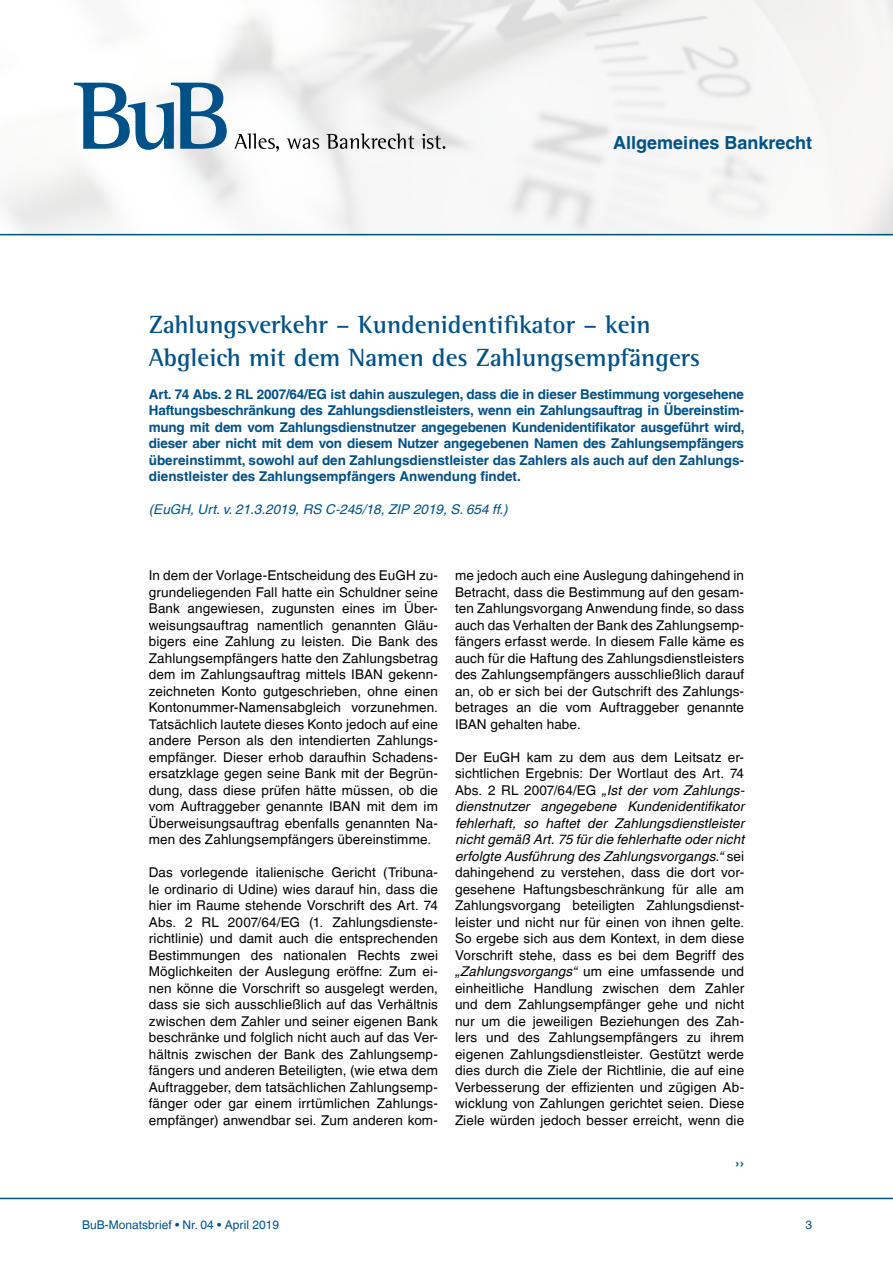
<style>
.page{position:relative;width:893px;height:1263px;background:#fff}
.page>*{position:absolute;margin:0;border:0;box-sizing:border-box;transform-origin:0 0}
.t1{font:700 25.5px/33px "Rotis Semi Serif Pro";color:#005187}
.t2{font:700 18px "Helvetica LT";color:#005187}
.t3{font:13.5px/16.5px "Helvetica LT";letter-spacing:.01em;color:#000;text-align:justify}
.t4{font:700 13.5px/16.5px "Helvetica LT";color:#005187;text-align:justify}
.t5{font:italic 13.5px "Helvetica LT";color:#005187}
.t6{font:12px "Helvetica LT";color:#005187}
.s1{font-style:italic}
</style>
<div class="page">
<svg style="left:74px;top:83px;width:153px;height:67px"></svg>
<svg style="left:235px;top:133px;width:44px;height:19px"></svg>
<svg style="left:287px;top:138px;width:32px;height:11px"></svg>
<svg style="left:326px;top:133px;width:88px;height:16px"></svg>
<svg style="left:421px;top:134px;width:24px;height:15px"></svg>
<hr style="left:0;top:234px;width:893px;height:1px;background:#005187">
<hr style="left:0;top:1198px;width:893px;height:1px;background:#005187">
<h2 class="t2" style="left:613px;top:132px;width:201px">Allgemeines Bankrecht</h2>
<h1 class="t1" style="left:149px;top:308px;width:553px">Zahlungsverkehr – Kundenidentifikator – kein<br>Abgleich mit dem Namen des Zahlungsempfängers</h1>
<p class="t4" style="left:149px;top:386px;width:597px">Art. 74 Abs. 2 RL 2007/64/EG ist dahin auszulegen, dass die in dieser Bestimmung vorgesehene Haftungsbeschränkung des Zahlungsdienstleisters, wenn ein Zahlungsauftrag in Übereinstim&shy;mung mit dem vom Zahlungsdienstnutzer angegebenen Kundenidentifikator ausgeführt wird, dieser aber nicht mit dem von diesem Nutzer angegebenen Namen des Zahlungsempfängers übereinstimmt, sowohl auf den Zahlungsdienstleister das Zahlers als auch auf den Zahlungs&shy;dienstleister des Zahlungsempfängers Anwendung findet.</p>
<p class="t5" style="left:149px;top:502px;width:360px">(EuGH, Urt. v. 21.3.2019, RS C-245/18, ZIP 2019, S. 654 ff.)</p>
<p class="t3" style="left:149px;top:567px;width:291px">In dem der Vorlage-Entscheidung des EuGH zu&shy;grundeliegenden Fall hatte ein Schuldner seine Bank angewiesen, zugunsten eines im Über&shy;weisungsauftrag namentlich genannten Gläu&shy;bigers eine Zahlung zu leisten. Die Bank des Zahlungsempfängers hatte den Zahlungsbetrag dem im Zahlungsauftrag mittels IBAN gekenn&shy;zeichneten Konto gutgeschrieben, ohne einen Kontonummer-Namensabgleich vorzunehmen.<br>Tatsächlich lautete dieses Konto jedoch auf eine andere Person als den intendierten Zahlungs&shy;empfänger. Dieser erhob daraufhin Schadens&shy;ersatzklage gegen seine Bank mit der Begrün&shy;dung, dass diese prüfen hätte müssen, ob die vom Auftraggeber genannte IBAN mit dem im Überweisungsauftrag ebenfalls genannten Na&shy;men des Zahlungsempfängers übereinstimme.</p>
<p class="t3" style="left:149px;top:864px;width:291px">Das vorlegende italienische Gericht (Tribuna&shy;le ordinario di Udine) wies darauf hin, dass die hier im Raume stehende Vorschrift des Art. 74<br>Abs. 2 RL 2007/64/EG (1. Zahlungsdienste&shy;richtlinie) und damit auch die entsprechenden Bestimmungen des nationalen Rechts zwei Möglichkeiten der Auslegung eröffne: Zum ei&shy;nen könne die Vorschrift so ausgelegt werden, dass sie sich ausschließlich auf das Verhältnis zwischen dem Zahler und seiner eigenen Bank beschränke und folglich nicht auch auf das Ver&shy;hältnis zwischen der Bank des Zahlungsemp&shy;fängers und anderen Beteiligten, (wie etwa dem Auftraggeber, dem tatsächlichen Zahlungsemp&shy;fänger oder gar einem irrtümlichen Zahlungs&shy;empfänger) anwendbar sei. Zum anderen kom-</p>
<p class="t3" style="left:455px;top:567px;width:291px">me jedoch auch eine Auslegung dahingehend in Betracht, dass die Bestimmung auf den gesam&shy;ten Zahlungsvorgang Anwendung finde, so dass auch das Verhalten der Bank des Zahlungsemp&shy;fängers erfasst werde. In diesem Falle käme es auch für die Haftung des Zahlungsdienstleisters des Zahlungsempfängers ausschließlich darauf an, ob er sich bei der Gutschrift des Zahlungs&shy;betrages an die vom Auftraggeber genannte IBAN gehalten habe.</p>
<p class="t3" style="left:455px;top:749px;width:291px">Der EuGH kam zu dem aus dem Leitsatz er&shy;sichtlichen Ergebnis: Der Wortlaut des Art. 74<br>Abs. 2 RL 2007/64/EG <span class="s1">„Ist der vom Zahlungs&shy;dienstnutzer angegebene Kundenidentifikator fehlerhaft, so haftet der Zahlungsdienstleister nicht gemäß Art. 75 für die fehlerhafte oder nicht erfolgte Ausführung des Zahlungsvorgangs.“</span> sei dahingehend zu verstehen, dass die dort vor&shy;gesehene Haftungsbeschränkung für alle am Zahlungsvorgang beteiligten Zahlungsdienst&shy;leister und nicht nur für einen von ihnen gelte.<br>So ergebe sich aus dem Kontext, in dem diese Vorschrift stehe, dass es bei dem Begriff des <span class="s1">„Zahlungsvorgangs“</span> um eine umfassende und einheitliche Handlung zwischen dem Zahler und dem Zahlungsempfänger gehe und nicht nur um die jeweiligen Beziehungen des Zah&shy;lers und des Zahlungsempfängers zu ihrem eigenen Zahlungsdienstleister. Gestützt werde dies durch die Ziele der Richtlinie, die auf eine Verbesserung der effizienten und zügigen Ab&shy;wicklung von Zahlungen gerichtet seien. Diese Ziele würden jedoch besser erreicht, wenn die</p>
<p class="t4" style="left:735px;top:1155px;width:10px">››</p>
<p class="t6" style="left:82px;top:1218px;width:198px">BuB-Monatsbrief • Nr. 04 • April 2019</p>
<p class="t6" style="left:805px;top:1218px;width:8px">3</p>
</div>
